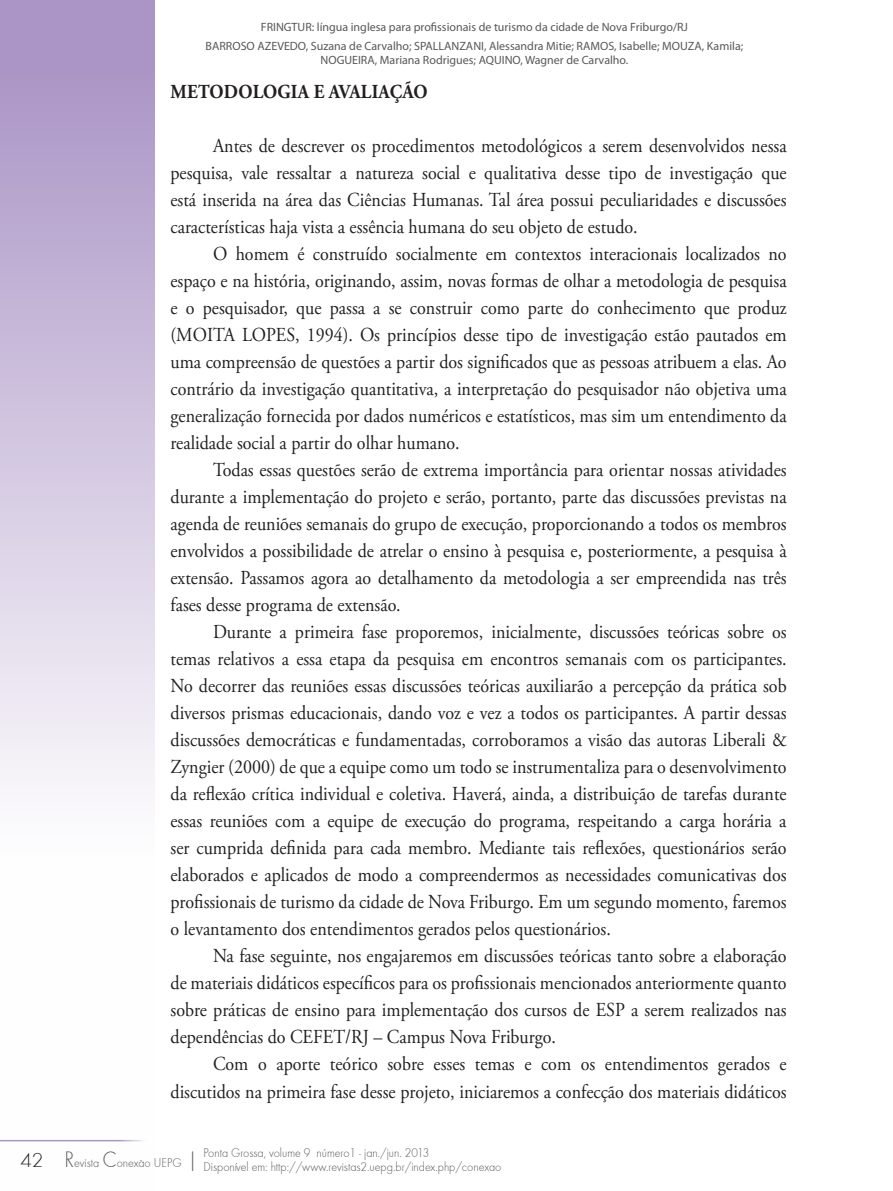
<style>
.page{position:relative;width:893px;height:1191px;background:#fff}
.page>*{position:absolute;margin:0;border:0;box-sizing:border-box;transform-origin:0 0}
.Artigo_-_texto{font:19.8px/27px "Adobe Garamond Pro";color:#231f20;text-align:justify;scale:.91 1}
.Artigo_-_subtitulo{font:700 19.8px "Adobe Garamond Pro";letter-spacing:.015em;color:#231f20;scale:.91 1}
.t1{font:13.2px/14.4px "Futura TEE Ligh";color:#57585a;scale:.91 1}
.t2{font:12px/18.6px "Myriad Pro";color:#57585a;text-align:center}
.s1{font-size:23.1px}
.s2{font-size:21px;color:#231f20}
</style>
<div class="page">
<svg style="left:0;top:0;width:155px;height:1142px"></svg>
<hr style="left:0;top:1139px;width:149px;height:2px;background:#ab95c6">
<p class="t2" style="left:206px;top:18px;width:539px">FRINGTUR: língua inglesa para profissionais de turismo da cidade de Nova Friburgo/RJ<br>BARROSO AZEVEDO, Suzana de Carvalho; SPALLANZANI, Alessandra Mitie; RAMOS, Isabelle; MOUZA, Kamila;</p>
<p class="t2" style="left:320px;top:51px;width:309px">NOGUEIRA, Mariana Rodrigues; AQUINO, Wagner de Carvalho.</p>
<p class="Artigo_-_subtitulo" style="left:171px;top:80px;width:284px">METODOLOGIA E AVALIAÇÃO</p>
<p class="Artigo_-_texto" style="left:171px;top:133px;width:679px;text-indent:43px">Antes de descrever os procedimentos metodológicos a serem desenvolvidos nessa pesquisa, vale ressaltar a natureza social e qualitativa desse tipo de investigação que está inserida na área das Ciências Humanas. Tal área possui peculiaridades e discussões características haja vista a essência humana do seu objeto de estudo.</p>
<p class="Artigo_-_texto" style="left:171px;top:241px;width:679px;text-indent:43px">O homem é construído socialmente em contextos interacionais localizados no espaço e na história, originando, assim, novas formas de olhar a metodologia de pesquisa e o pesquisador, que passa a se construir como parte do conhecimento que produz (MOITA LOPES, 1994). Os princípios desse tipo de investigação estão pautados em uma compreensão de questões a partir dos significados que as pessoas atribuem a elas. Ao contrário da investigação quantitativa, a interpretação do pesquisador não objetiva uma generalização fornecida por dados numéricos e estatísticos, mas sim um entendimento da realidade social a partir do olhar humano.</p>
<p class="Artigo_-_texto" style="left:171px;top:457px;width:679px;text-indent:43px">Todas essas questões serão de extrema importância para orientar nossas atividades durante a implementação do projeto e serão, portanto, parte das discussões previstas na agenda de reuniões semanais do grupo de execução, proporcionando a todos os membros envolvidos a possibilidade de atrelar o ensino à pesquisa e, posteriormente, a pesquisa à extensão. Passamos agora ao detalhamento da metodologia a ser empreendida nas três fases desse programa de extensão.</p>
<p class="Artigo_-_texto" style="left:171px;top:619px;width:679px;text-indent:43px">Durante a primeira fase proporemos, inicialmente, discussões teóricas sobre os temas relativos a essa etapa da pesquisa em encontros semanais com os participantes.<br>No decorrer das reuniões essas discussões teóricas auxiliarão a percepção da prática sob diversos prismas educacionais, dando voz e vez a todos os participantes. A partir dessas discussões democráticas e fundamentadas, corroboramos a visão das autoras Liberali &amp; Zyngier (2000) de que a equipe como um todo se instrumentaliza para o desenvolvimento da reflexão crítica individual e coletiva. Haverá, ainda, a distribuição de tarefas durante essas reuniões com a equipe de execução do programa, respeitando a carga horária a ser cumprida definida para cada membro. Mediante tais reflexões, questionários serão elaborados e aplicados de modo a compreendermos as necessidades comunicativas dos profissionais de turismo da cidade de Nova Friburgo. Em um segundo momento, faremos o levantamento dos entendimentos gerados pelos questionários.</p>
<p class="Artigo_-_texto" style="left:171px;top:943px;width:679px;text-indent:43px">Na fase seguinte, nos engajaremos em discussões teóricas tanto sobre a elaboração de materiais didáticos específicos para os profissionais mencionados anteriormente quanto sobre práticas de ensino para implementação dos cursos de ESP a serem realizados nas dependências do CEFET/RJ – Campus Nova Friburgo.</p>
<p class="Artigo_-_texto" style="left:171px;top:1051px;width:679px;text-align:right">Com o aporte teórico sobre esses temas e com os entendimentos gerados e discutidos na primeira fase desse projeto, iniciaremos a confecção dos materiais didáticos</p>
<p class="t1" style="left:203px;top:1145px;width:329px;text-indent:-63px">- <span class="s1">|</span> Ponta Grossa, volume 9 número1 - jan./jun. 2013<br>Disponível em: http://www.revistas2.uepg.br/index.php/conexao</p>
<p class="t1" style="left:21px;top:1155px;width:179px"><span class="s2">42</span> <span class="s1">R</span>evista <span class="s1">C</span>onexao UEPG</p>
</div>
